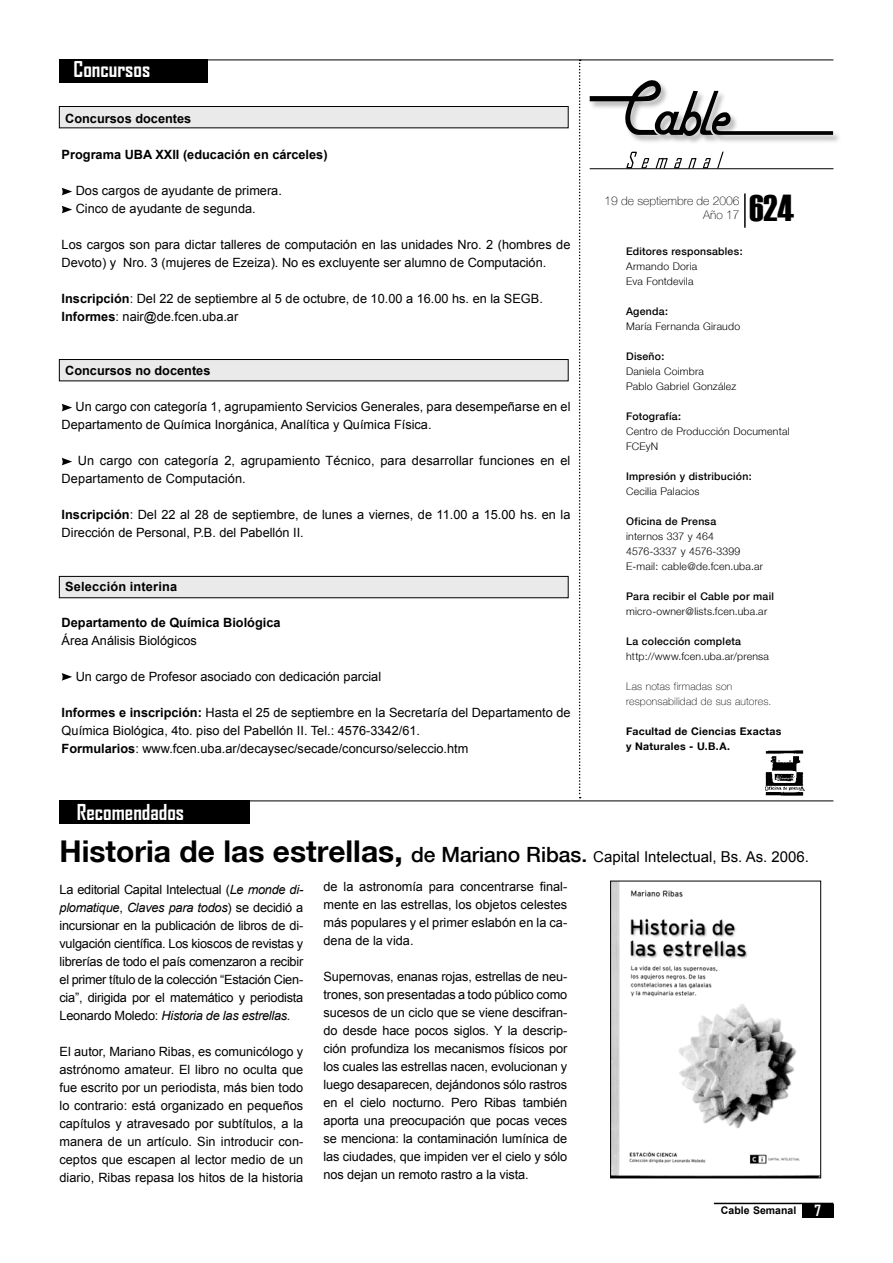
<style>
.page{position:relative;width:893px;height:1263px;background:#fff}
.page>*{position:absolute;margin:0;border:0;box-sizing:border-box;transform-origin:0 0}
.t1{font:37.5px "Haettenschweiler";color:#000}
.t2{font:700 21px "Agency FB";color:#fff}
.A-_TITULOS_notas{font:15px "Arial";color:#000}
.A-_TEXTO_notas{font:12.75px/18px "Arial";color:#000}
.A-_TEXTO_notas-2{font:700 12.75px "Arial";color:#000}
.t3{font:100 12px "Helvetica Neue";color:#000}
.t4{font:300 10.5px/15px "Helvetica Neue";letter-spacing:.02em;color:#000}
.t5{font:500 10.5px "Helvetica Neue";letter-spacing:.02em;color:#000}
.t6{font:100 10.5px/15px "Helvetica Neue";letter-spacing:.015em;color:#000}
.t7{font:700 10.5px "Helvetica Neue";letter-spacing:.03em;color:#000}
.t8{font:700 10.5px "Arial";color:#000}
.s1{font-weight:700}
.s2{font-weight:500}
.s3{font-family:"Helvetica Neue";font-weight:700;font-size:30px}
.s4{font-family:"Helvetica Neue";font-weight:500;font-size:21px}
.s5{font-style:italic}
.s6{font-family:"Agency FB";font-size:15px;color:#fff}
</style>
<div class="page">
<div style="left:802px;top:1204px;width:31px;height:13px;background:#000"></div>
<hr style="left:714px;top:1203px;width:119px;height:1px;background:#000">
<div style="left:59px;top:576px;width:509px;height:22px;background:#eaeaea"></div>
<div style="left:59px;top:576px;width:509px;height:22px;border:1px solid #000"></div>
<div style="left:59px;top:359px;width:509px;height:22px;background:#eaeaea"></div>
<div style="left:59px;top:359px;width:509px;height:22px;border:1px solid #000"></div>
<hr style="left:744px;top:193px;width:2px;height:35px;background:#000">
<svg style="left:579px;top:62px;width:2px;height:736px"></svg>
<div style="left:588px;top:79px;width:255px;height:66px;background:#000;opacity:.3"></div>
<svg style="left:590px;top:79px;width:243px;height:57px"></svg>
<hr style="left:590px;top:168px;width:243px;height:1px;background:#000">
<svg style="left:626px;top:152px;width:98px;height:16px"></svg>
<img style="left:765px;top:750px;width:39px;height:45px">
<hr style="left:60px;top:800px;width:773px;height:1px;background:#000">
<div style="left:60px;top:60px;width:148px;height:23px;background:#000"></div>
<hr style="left:60px;top:60px;width:773px;height:1px;background:#000">
<div style="left:60px;top:800px;width:190px;height:24px;background:#000"></div>
<div style="left:59px;top:106px;width:509px;height:22px;background:#eaeaea"></div>
<div style="left:59px;top:106px;width:509px;height:22px;border:1px solid #000"></div>
<svg style="left:62px;top:188px;width:10px;height:7px"></svg>
<svg style="left:62px;top:206px;width:10px;height:7px"></svg>
<svg style="left:62px;top:404px;width:10px;height:7px"></svg>
<svg style="left:62px;top:458px;width:10px;height:7px"></svg>
<svg style="left:62px;top:673px;width:10px;height:8px"></svg>
<img style="left:612px;top:883px;width:207px;height:293px">
<div style="left:610px;top:881px;width:211px;height:297px;border:1px solid #000"></div>
<p class="t2" style="left:74px;top:56px;width:78px">Concursos</p>
<p class="A-_TEXTO_notas-2" style="left:65px;top:110px;width:128px">Concursos docentes</p>
<p class="A-_TEXTO_notas-2" style="left:62px;top:146px;width:267px">Programa UBA XXII (educación en cárceles)</p>
<p class="A-_TEXTO_notas" style="left:76px;top:182px;width:208px">Dos cargos de ayudante de primera.</p>
<p class="A-_TEXTO_notas" style="left:76px;top:200px;width:182px">Cinco de ayudante de segunda.</p>
<p class="A-_TEXTO_notas" style="left:62px;top:236px;width:510px">Los cargos son para dictar talleres de computación en las unidades Nro. 2 (hombres de<br>Devoto) y Nro. 3 (mujeres de Ezeiza). No es excluyente ser alumno de Computación.</p>
<p class="A-_TEXTO_notas" style="left:62px;top:290px;width:483px"><span class="s1">Inscripción</span>: Del 22 de septiembre al 5 de octubre, de 10.00 a 16.00 hs. en la SEGB.</p>
<p class="A-_TEXTO_notas" style="left:62px;top:308px;width:178px"><span class="s1">Informes</span>: nair@de.fcen.uba.ar</p>
<p class="A-_TEXTO_notas-2" style="left:65px;top:362px;width:147px">Concursos no docentes</p>
<p class="A-_TEXTO_notas" style="left:62px;top:398px;width:510px;text-indent:14px">Un cargo con categoría 1, agrupamiento Servicios Generales, para desempeñarse en el<br>Departamento de Química Inorgánica, Analítica y Química Física.</p>
<p class="A-_TEXTO_notas" style="left:62px;top:452px;width:510px;text-indent:16px">Un cargo con categoría 2, agrupamiento Técnico, para desarrollar funciones en el<br>Departamento de Computación.</p>
<p class="A-_TEXTO_notas" style="left:62px;top:506px;width:510px"><span class="s1">Inscripción</span>: Del 22 al 28 de septiembre, de lunes a viernes, de 11.00 a 15.00 hs. en la<br>Dirección de Personal, P.B. del Pabellón II.</p>
<p class="A-_TEXTO_notas-2" style="left:65px;top:578px;width:114px">Selección interina</p>
<p class="A-_TEXTO_notas-2" style="left:62px;top:614px;width:220px">Departamento de Química Biológica</p>
<p class="A-_TEXTO_notas" style="left:62px;top:631px;width:137px">Área Análisis Biológicos</p>
<p class="A-_TEXTO_notas" style="left:76px;top:667px;width:307px">Un cargo de Profesor asociado con dedicación parcial</p>
<p class="A-_TEXTO_notas" style="left:62px;top:703px;width:510px"><span class="s1">Informes e inscripción:</span> Hasta el 25 de septiembre en la Secretaría del Departamento de<br>Química Biológica, 4to. piso del Pabellón II. Tel.: 4576-3342/61.</p>
<p class="A-_TEXTO_notas" style="left:62px;top:739px;width:408px"><span class="s1">Formularios</span>: www.fcen.uba.ar/decaysec/secade/concurso/seleccio.htm</p>
<p class="t2" style="left:77px;top:799px;width:109px">Recomendados</p>
<p class="t1" style="left:749px;top:183px;width:46px">624</p>
<p class="t3" style="left:605px;top:194px;width:136px">19 de septiembre de 2006</p>
<p class="t3" style="left:703px;top:208px;width:38px">Año 17</p>
<p class="t4" style="left:626px;top:244px;width:118px"><span class="s2">Editores responsables:<br></span>Armando Doria<br>Eva Fontdevila</p>
<p class="t5" style="left:626px;top:305px;width:43px">Agenda:</p>
<p class="t4" style="left:626px;top:319px;width:116px">María Fernanda Giraudo</p>
<p class="t5" style="left:626px;top:350px;width:40px">Diseño:</p>
<p class="t4" style="left:626px;top:364px;width:112px">Daniela Coimbra<br>Pablo Gabriel González</p>
<p class="t5" style="left:626px;top:410px;width:56px">Fotografía:</p>
<p class="t4" style="left:626px;top:424px;width:165px">Centro de Producción Documental</p>
<p class="t4" style="left:626px;top:439px;width:34px">FCEyN</p>
<p class="t5" style="left:626px;top:470px;width:127px">Impresión y distribución:</p>
<p class="t4" style="left:626px;top:484px;width:75px">Cecilia Palacios</p>
<p class="t5" style="left:626px;top:515px;width:92px">Oficina de Prensa</p>
<p class="t4" style="left:626px;top:529px;width:89px">internos 337 y 464</p>
<p class="t4" style="left:626px;top:544px;width:116px">4576-3337 y 4576-3399</p>
<p class="t4" style="left:626px;top:559px;width:138px">E-mail: cable@de.fcen.uba.ar</p>
<p class="t5" style="left:626px;top:590px;width:149px">Para recibir el Cable por mail</p>
<p class="t4" style="left:626px;top:604px;width:143px">micro-owner@lists.fcen.uba.ar</p>
<p class="t5" style="left:626px;top:635px;width:116px">La colección completa</p>
<p class="t4" style="left:626px;top:649px;width:144px">http://www.fcen.uba.ar/prensa</p>
<p class="t6" style="left:626px;top:679px;width:147px">Las notas firmadas son responsabilidad de sus autores.</p>
<p class="t7" style="left:626px;top:725px;width:157px">Facultad de Ciencias Exactas</p>
<p class="t7" style="left:626px;top:740px;width:105px">y Naturales - U.B.A.</p>
<p class="A-_TITULOS_notas" style="left:60px;top:846px;width:751px"><span class="s3">Historia de las estrellas,</span> <span class="s4">de Mariano Ribas.</span> Capital Intelectual, Bs. As. 2006.</p>
<p class="A-_TEXTO_notas" style="left:60px;top:880px;width:245px;text-align:justify">La editorial Capital Intelectual (<span class="s5">Le monde di&shy;plomatique</span>, <span class="s5">Claves para todos</span>) se decidió a incursionar en la publicación de libros de di&shy;vulgación científica. Los kioscos de revistas y librerías de todo el país comenzaron a recibir el primer título de la colección “Estación Cien&shy;cia”, dirigida por el matemático y periodista Leonardo Moledo: <span class="s5">Historia de las estrellas</span>.</p>
<p class="A-_TEXTO_notas" style="left:60px;top:1042px;width:245px;text-align:justify">El autor, Mariano Ribas, es comunicólogo y astrónomo amateur. El libro no oculta que fue escrito por un periodista, más bien todo lo contrario: está organizado en pequeños capítulos y atravesado por subtítulos, a la manera de un artículo. Sin introducir con&shy;ceptos que escapen al lector medio de un diario, Ribas repasa los hitos de la historia</p>
<p class="A-_TEXTO_notas" style="left:324px;top:878px;width:245px;text-align:justify">de la astronomía para concentrarse final&shy;mente en las estrellas, los objetos celestes más populares y el primer eslabón en la ca&shy;dena de la vida.</p>
<p class="A-_TEXTO_notas" style="left:324px;top:968px;width:245px;text-align:justify">Supernovas, enanas rojas, estrellas de neu&shy;trones, son presentadas a todo público como sucesos de un ciclo que se viene descifran&shy;do desde hace pocos siglos. Y la descrip&shy;ción profundiza los mecanismos físicos por los cuales las estrellas nacen, evolucionan y luego desaparecen, dejándonos sólo rastros en el cielo nocturno. Pero Ribas también aporta una preocupación que pocas veces se menciona: la contaminación lumínica de las ciudades, que impiden ver el cielo y sólo nos dejan un remoto rastro a la vista.</p>
<p class="t8" style="left:721px;top:1204px;width:101px">Cable Semanal <span class="s6">7</span></p>
</div>
